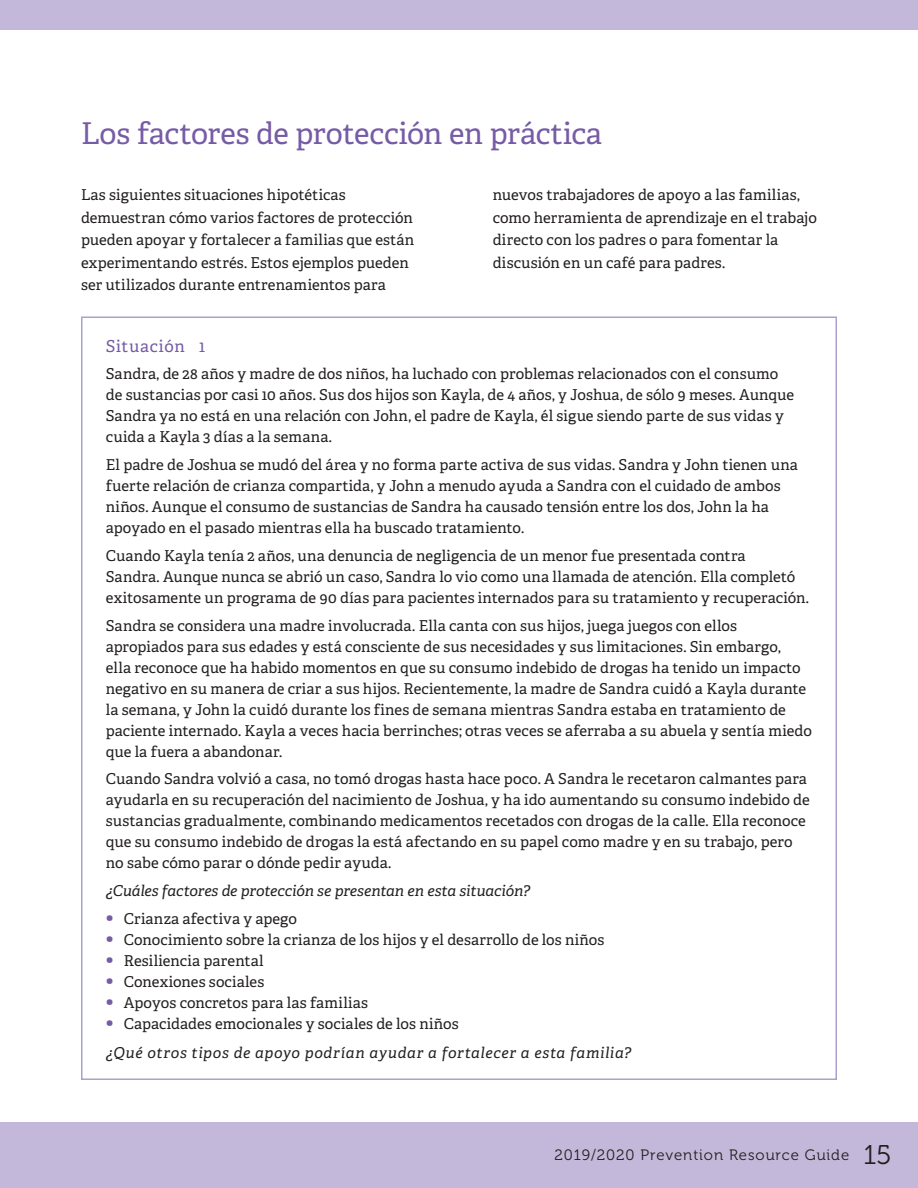
<style>
.page{position:relative;width:918px;height:1188px;background:#fff}
.page>*{position:absolute;margin:0;border:0;box-sizing:border-box;transform-origin:0 0}
.t1{font:30px "Adelle";letter-spacing:-.01em;color:#765ba6}
.t2{font:16.5px "Adelle";letter-spacing:.04em;color:#765ba6}
.t3{font:15px/21px "Adelle";letter-spacing:.005em;color:#231f20}
.t4{font:italic 15px "Adelle";letter-spacing:.05em;color:#231f20}
.t5{font:italic 15px "Adelle";letter-spacing:-.005em;color:#231f20}
.t6{font:15px "Museo 300";letter-spacing:.06em;color:#231f20}
.s1{font-size:21px;color:#765ba6}
.s2{font-size:27px}
</style>
<div class="page">
<div style="left:0;top:1123px;width:918px;height:65px;background:#c3b8d9"></div>
<div style="left:1px;top:0;width:917px;height:29px;background:#c3b8d9"></div>
<svg style="left:0;top:0;width:1px;height:29px"></svg>
<h2 class="t1" style="left:81px;top:115px;width:523px">Los factores de protección en práctica</h2>
<p class="t3" style="left:81px;top:184px;width:335px;line-height:22.5px">Las siguientes situaciones hipotéticas demuestran cómo varios factores de protección pueden apoyar y fortalecer a familias que están experimentando estrés. Estos ejemplos pueden ser utilizados durante entrenamientos para</p>
<p class="t3" style="left:493px;top:184px;width:326px;line-height:22.5px">nuevos trabajadores de apoyo a las familias, como herramienta de aprendizaje en el trabajo directo con los padres o para fomentar la discusión en un café para padres.</p>
<h3 class="t2" style="left:106px;top:336px;width:101px">Situación 1</h3>
<p class="t3" style="left:106px;top:364px;width:690px">Sandra, de 28 años y madre de dos niños, ha luchado con problemas relacionados con el consumo de sustancias por casi 10 años. Sus dos hijos son Kayla, de 4 años, y Joshua, de sólo 9 meses. Aunque Sandra ya no está en una relación con John, el padre de Kayla, él sigue siendo parte de sus vidas y cuida a Kayla 3 días a la semana.</p>
<p class="t3" style="left:106px;top:455px;width:694px">El padre de Joshua se mudó del área y no forma parte activa de sus vidas. Sandra y John tienen una fuerte relación de crianza compartida, y John a menudo ayuda a Sandra con el cuidado de ambos niños. Aunque el consumo de sustancias de Sandra ha causado tensión entre los dos, John la ha apoyado en el pasado mientras ella ha buscado tratamiento.</p>
<p class="t3" style="left:106px;top:545px;width:705px">Cuando Kayla tenía 2 años, una denuncia de negligencia de un menor fue presentada contra<br>Sandra. Aunque nunca se abrió un caso, Sandra lo vio como una llamada de atención. Ella completó exitosamente un programa de 90 días para pacientes internados para su tratamiento y recuperación.</p>
<p class="t3" style="left:106px;top:615px;width:708px">Sandra se considera una madre involucrada. Ella canta con sus hijos, juega juegos con ellos apropiados para sus edades y está consciente de sus necesidades y sus limitaciones. Sin embargo,<br>ella reconoce que ha habido momentos en que su consumo indebido de drogas ha tenido un impacto negativo en su manera de criar a sus hijos. Recientemente, la madre de Sandra cuidó a Kayla durante la semana, y John la cuidó durante los fines de semana mientras Sandra estaba en tratamiento de paciente internado. Kayla a veces hacia berrinches; otras veces se aferraba a su abuela y sentía miedo que la fuera a abandonar.</p>
<p class="t3" style="left:106px;top:769px;width:705px">Cuando Sandra volvió a casa, no tomó drogas hasta hace poco. A Sandra le recetaron calmantes para ayudarla en su recuperación del nacimiento de Joshua, y ha ido aumentando su consumo indebido de sustancias gradualmente, combinando medicamentos recetados con drogas de la calle. Ella reconoce que su consumo indebido de drogas la está afectando en su papel como madre y en su trabajo, pero no sabe cómo parar o dónde pedir ayuda.</p>
<p class="t5" style="left:106px;top:882px;width:426px">¿Cuáles factores de protección se presentan en esta situación?</p>
<p class="t3" style="left:106px;top:908px;width:193px"><span class="s1">•</span> Crianza afectiva y apego</p>
<p class="t3" style="left:106px;top:929px;width:500px"><span class="s1">•</span> Conocimiento sobre la crianza de los hijos y el desarrollo de los niños</p>
<p class="t3" style="left:106px;top:950px;width:159px"><span class="s1">•</span> Resiliencia parental</p>
<p class="t3" style="left:106px;top:971px;width:160px"><span class="s1">•</span> Conexiones sociales</p>
<p class="t3" style="left:106px;top:992px;width:264px"><span class="s1">•</span> Apoyos concretos para las familias</p>
<p class="t3" style="left:106px;top:1013px;width:354px"><span class="s1">•</span> Capacidades emocionales y sociales de los niños</p>
<p class="t4" style="left:106px;top:1044px;width:527px">¿Qué otros tipos de apoyo podrían ayudar a fortalecer a esta familia?</p>
<p class="t6" style="left:555px;top:1147px;width:338px">2019/2020 Prevention Resource Guide <span class="s2">15</span></p>
</div>
